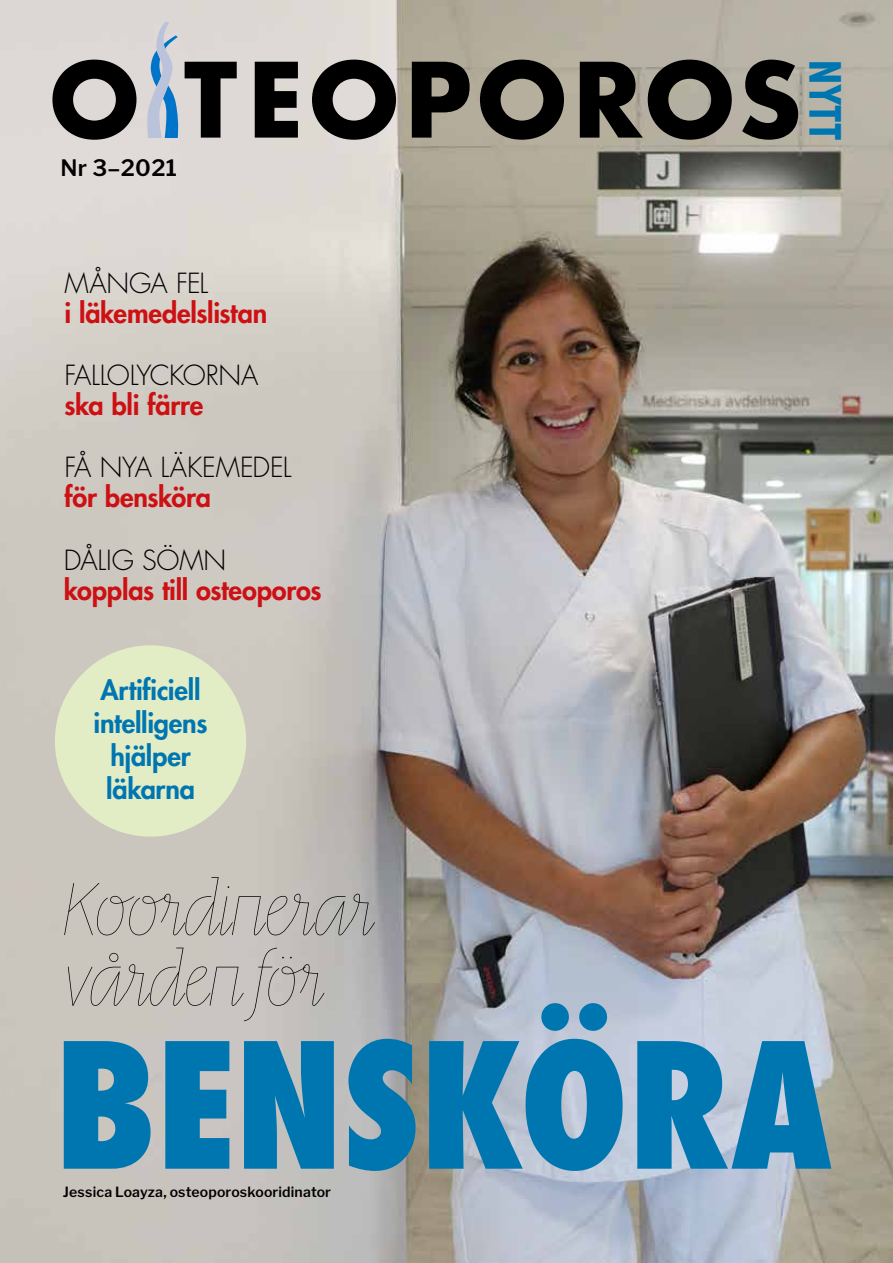
<style>
.page{position:relative;width:893px;height:1263px;background:#fff}
.page>*{position:absolute;margin:0;border:0;box-sizing:border-box;transform-origin:0 0}
.t1{font:800 condensed 169.2px "Futura";color:#0076b1}
.t2{font:73.5px/70.5px "Line 20";letter-spacing:.005em;color:#000}
.t3{font:700 condensed 41.85px "Futura Std";color:#0076b1}
.t4{font:800 27px "Futura Std";letter-spacing:-.005em;color:#cd1013}
.t5{font:300 27px "Futura Std";letter-spacing:-.01em;color:#000}
.t6{font:800 27px/33px "Futura Std";letter-spacing:-.01em;color:#0076b1;text-align:center}
.t7{font:600 22.5px "Libre Franklin";letter-spacing:.015em;color:#000}
.t8{font:600 13.95px "Libre Franklin";letter-spacing:.01em;color:#000}
</style>
<div class="page">
<img style="left:0;top:0;width:893px;height:1263px">
<div style="left:55px;top:645px;width:191px;height:192px;background:#e2ecc5;border-radius:50%"></div>
<svg style="left:52px;top:60px;width:84px;height:80px;background:#5c5a58"></svg>
<svg style="left:185px;top:62px;width:52px;height:76px;background:#6c6a68"></svg>
<svg style="left:255px;top:62px;width:43px;height:76px;background:#2c2b2a"></svg>
<svg style="left:312px;top:60px;width:84px;height:80px;background:#5d5b59"></svg>
<svg style="left:412px;top:62px;width:58px;height:76px;background:#3e3b35"></svg>
<svg style="left:480px;top:60px;width:84px;height:80px;background:#4a4840"></svg>
<svg style="left:580px;top:60px;width:152px;height:80px;background:#48453f"></svg>
<svg style="left:742px;top:60px;width:56px;height:80px;background:#464540"></svg>
<svg style="left:147px;top:23px;width:31px;height:115px;background:#9fbad3"></svg>
<p class="t7" style="left:60px;top:154px;width:118px">Nr 3–2021</p>
<p class="t5" style="left:64px;top:266px;width:146px">MÅNGA FEL</p>
<p class="t4" style="left:64px;top:295px;width:204px">i läkemedelslistan</p>
<p class="t5" style="left:64px;top:359px;width:195px">FALLOLYCKORNA</p>
<p class="t4" style="left:64px;top:388px;width:140px">ska bli färre</p>
<p class="t5" style="left:64px;top:451px;width:229px">FÅ NYA LÄKEMEDEL</p>
<p class="t4" style="left:64px;top:480px;width:148px">för bensköra</p>
<p class="t5" style="left:64px;top:544px;width:164px">DÅLIG SÖMN</p>
<p class="t4" style="left:64px;top:573px;width:259px">kopplas till osteoporos</p>
<p class="t6" style="left:94px;top:674px;width:115px">Artificiell intelligens hjälper läkarna</p>
<h3 class="t3" style="left:851px;top:60px;width:82px;rotate:90deg">NYTT</h3>
<h2 class="t2" style="left:63px;top:869px;width:309px">Koordinerar vården för</h2>
<h1 class="t1" style="left:55px;top:999px;width:779px">BENSKÖRA</h1>
<p class="t8" style="left:63px;top:1183px;width:270px">Jessica Loayza, osteoporoskooridinator</p>
</div>
